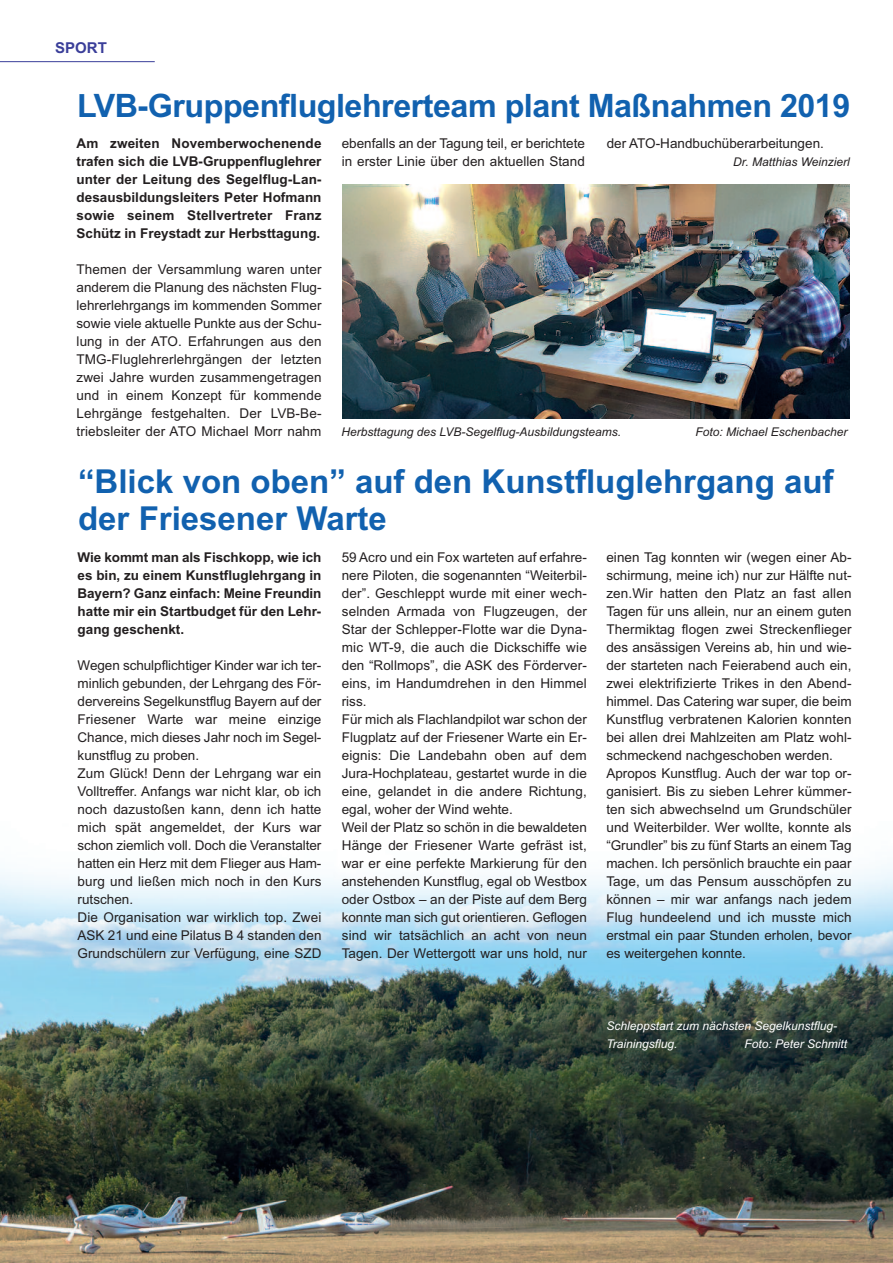
<style>
.page{position:relative;width:893px;height:1263px;background:#fff}
.page>*{position:absolute;margin:0;border:0;box-sizing:border-box;transform-origin:0 0}
.t1{font:700 33px/36.6px "Arial";color:#1161af}
.t2{font:700 32.25px "Arial";letter-spacing:-.015em;color:#1161af}
.t3{font:700 15px "Arial";color:#3a3e99}
.t4{font:13.5px/18px "Arial";color:#231f20}
.t5{font:700 13.5px/18px "Arial";color:#231f20;text-align:justify}
.t6{font:italic 12px "Arial";color:#231f20}
.t7{font:italic 12px/18px "Arial";color:#fff}
</style>
<div class="page">
<img style="left:0;top:864px;width:892px;height:399px">
<hr style="left:0;top:61px;width:155px;height:1px;background:#3a3e99">
<img style="left:342px;top:185px;width:508px;height:233px">
<p class="t3" style="left:55px;top:39px;width:53px">SPORT</p>
<h2 class="t2" style="left:77px;top:87px;width:775px">LVB-Gruppenfluglehrerteam plant Maßnahmen 2019</h2>
<p class="t5" style="left:77px;top:134px;width:246px">Am zweiten Novemberwochenende trafen sich die LVB-Gruppenfluglehrer unter der Leitung des Segelflug-Lan&shy;desausbildungsleiters Peter Hofmann sowie seinem Stellvertreter Franz Schütz in Freystadt zur Herbsttagung.</p>
<p class="t4" style="left:77px;top:260px;width:246px;text-align:justify">Themen der Versammlung waren unter anderem die Planung des nächsten Flug&shy;lehrerlehrgangs im kommenden Sommer sowie viele aktuelle Punkte aus der Schu&shy;lung in der ATO. Erfahrungen aus den TMG-Fluglehrerlehrgängen der letzten zwei Jahre wurden zusammengetragen und in einem Konzept für kommende Lehrgänge festgehalten. Der LVB-Be&shy;triebsleiter der ATO Michael Morr nahm</p>
<p class="t4" style="left:342px;top:134px;width:245px">ebenfalls an der Tagung teil, er berichtete in erster Linie über den aktuellen Stand</p>
<p class="t4" style="left:607px;top:134px;width:219px">der ATO-Handbuchüberarbeitungen.</p>
<p class="t6" style="left:733px;top:155px;width:118px">Dr. Matthias Weinzierl</p>
<p class="t6" style="left:341px;top:425px;width:281px">Herbsttagung des LVB-Segelflug-Ausbildungsteams.</p>
<p class="t6" style="left:695px;top:425px;width:154px">Foto: Michael Eschenbacher</p>
<h1 class="t1" style="left:78px;top:463px;width:757px">“Blick von oben” auf den Kunstfluglehrgang auf der Friesener Warte</h1>
<p class="t5" style="left:78px;top:548px;width:245px">Wie kommt man als Fischkopp, wie ich es bin, zu einem Kunstfluglehrgang in Bayern? Ganz einfach: Meine Freundin hatte mir ein Startbudget für den Lehr&shy;gang geschenkt.</p>
<p class="t4" style="left:78px;top:656px;width:245px">Wegen schulpflichtiger Kinder war ich ter&shy;minlich gebunden, der Lehrgang des För&shy;dervereins Segelkunstflug Bayern auf der Friesener Warte war meine einzige Chance, mich dieses Jahr noch im Segel&shy;kunstflug zu proben.<br>Zum Glück! Denn der Lehrgang war ein Volltreffer. Anfangs war nicht klar, ob ich noch dazustoßen kann, denn ich hatte mich spät angemeldet, der Kurs war schon ziemlich voll. Doch die Veranstalter hatten ein Herz mit dem Flieger aus Ham&shy;burg und ließen mich noch in den Kurs rutschen.<br>Die Organisation war wirklich top. Zwei ASK 21 und eine Pilatus B 4 standen den Grundschülern zur Verfügung, eine SZD</p>
<p class="t4" style="left:342px;top:548px;width:247px">59 Acro und ein Fox warteten auf erfahre&shy;nere Piloten, die sogenannten “Weiterbil&shy;der”. Geschleppt wurde mit einer wech&shy;selnden Armada von Flugzeugen, der Star der Schlepper-Flotte war die Dyna&shy;mic WT-9, die auch die Dickschiffe wie den “Rollmops”, die ASK des Förderver&shy;eins, im Handumdrehen in den Himmel riss.<br>Für mich als Flachlandpilot war schon der Flugplatz auf der Friesener Warte ein Er&shy;eignis: Die Landebahn oben auf dem Jura-Hochplateau, gestartet wurde in die eine, gelandet in die andere Richtung, egal, woher der Wind wehte.<br>Weil der Platz so schön in die bewaldeten Hänge der Friesener Warte gefräst ist, war er eine perfekte Markierung für den anstehenden Kunstflug, egal ob Westbox oder Ostbox – an der Piste auf dem Berg konnte man sich gut orientieren. Geflogen sind wir tatsächlich an acht von neun Tagen. Der Wettergott war uns hold, nur</p>
<p class="t4" style="left:606px;top:548px;width:247px">einen Tag konnten wir (wegen einer Ab&shy;schirmung, meine ich) nur zur Hälfte nut&shy;zen.Wir hatten den Platz an fast allen Tagen für uns allein, nur an einem guten Thermiktag flogen zwei Streckenflieger des ansässigen Vereins ab, hin und wie&shy;der starteten nach Feierabend auch ein, zwei elektrifizierte Trikes in den Abend&shy;himmel. Das Catering war super, die beim Kunstflug verbratenen Kalorien konnten bei allen drei Mahlzeiten am Platz wohl&shy;schmeckend nachgeschoben werden.<br>Apropos Kunstflug. Auch der war top or&shy;ganisiert. Bis zu sieben Lehrer kümmer&shy;ten sich abwechselnd um Grundschüler und Weiterbilder. Wer wollte, konnte als “Grundler” bis zu fünf Starts an einem Tag machen. Ich persönlich brauchte ein paar Tage, um das Pensum ausschöpfen zu können – mir war anfangs nach jedem Flug hundeelend und ich musste mich erstmal ein paar Stunden erholen, bevor es weitergehen konnte.</p>
<p class="t7" style="left:606px;top:1017px;width:232px">Schleppstart zum nächsten Segelkunstflug-<br>Trainingsflug.</p>
<p class="t7" style="left:744px;top:1035px;width:104px">Foto: Peter Schmitt</p>
</div>
